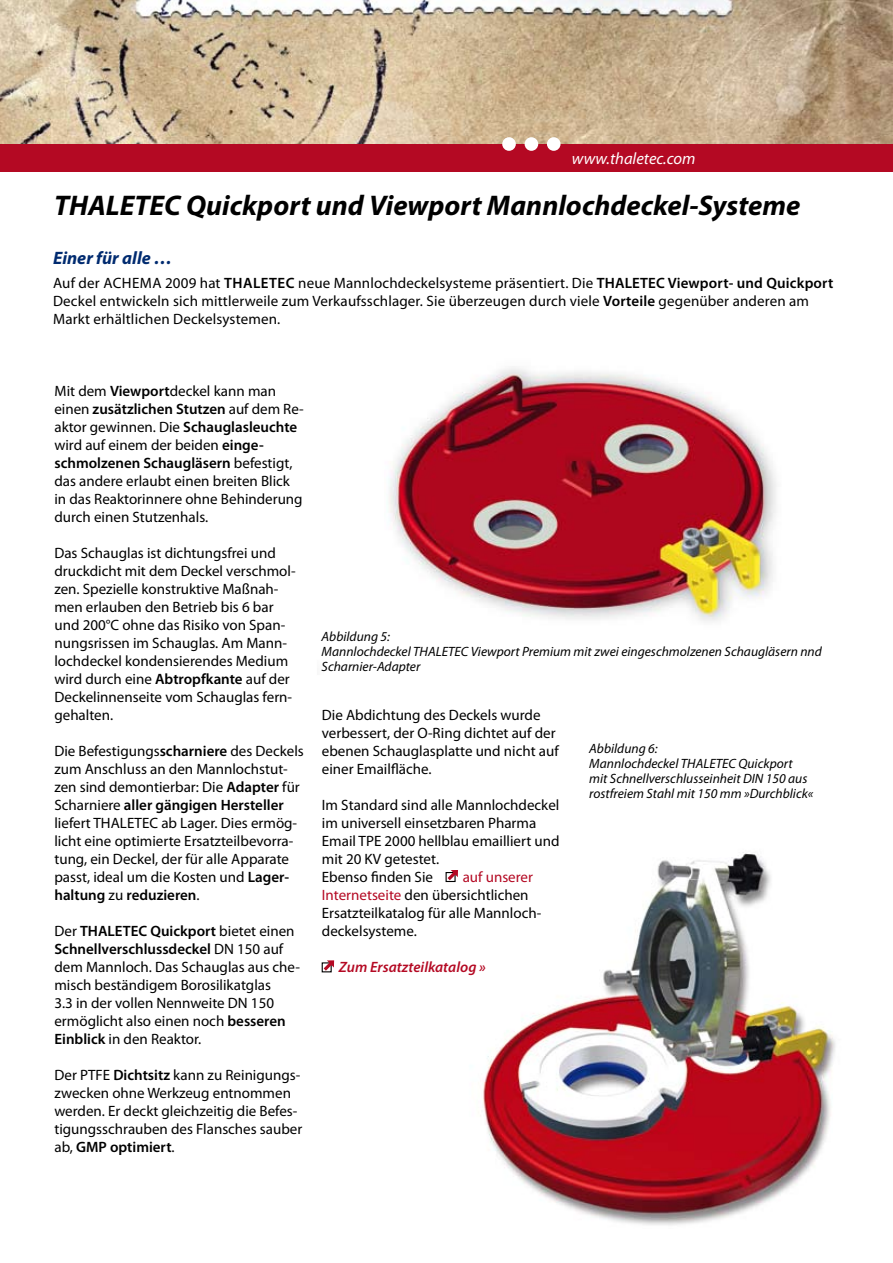
<style>
.page{position:relative;width:893px;height:1263px;background:#fff}
.page>*{position:absolute;margin:0;border:0;box-sizing:border-box;transform-origin:0 0}
.t1{font:italic 700 28.5px "Myriad Pro";color:#000}
.t2{font:italic 700 18px "Myriad Pro";color:#002b70}
.t3{font:italic 16.5px "Myriad Pro";color:#fff}
.t4{font:15px/18px "Myriad Pro";color:#000}
.t5{font:italic 600 15px "Myriad Pro";color:#b40923}
.t6{font:italic 13.5px/15px "Myriad Pro";color:#000}
.s1{font-weight:600}
.s2{color:#b40923}
</style>
<div class="page">
<img style="left:452px;top:852px;width:384px;height:373px">
<img style="left:0;top:0;width:893px;height:145px">
<div style="left:0;top:145px;width:893px;height:27px;background:#b40923"></div>
<div style="left:502px;top:137px;width:14px;height:14px;background:#fff;border-radius:50%"></div>
<div style="left:525px;top:137px;width:13px;height:14px;background:#fff;border-radius:50%"></div>
<div style="left:547px;top:137px;width:14px;height:14px;background:#fff;border-radius:50%"></div>
<img style="left:388px;top:368px;width:389px;height:253px">
<div style="left:322px;top:962px;width:10px;height:10px;border:1px solid #000"></div>
<svg style="left:324px;top:960px;width:10px;height:11px"></svg>
<div style="left:446px;top:872px;width:10px;height:10px;border:1px solid #000"></div>
<svg style="left:448px;top:870px;width:10px;height:10px"></svg>
<p class="t3" style="left:572px;top:150px;width:125px">www.thaletec.com</p>
<h1 class="t1" style="left:54px;top:189px;width:748px">THALETEC Quickport und Viewport Mannlochdeckel-Systeme</h1>
<p class="t2" style="left:53px;top:248px;width:121px">Einer für alle …</p>
<p class="t4" style="left:53px;top:274px;width:71px">Auf der Achema</p>
<p class="t4" style="left:165px;top:274px;width:78px">2009 hat <span class="s1">Thale</span></p>
<p class="t4" style="left:53px;top:274px;width:782px;text-indent:216px"><span class="s1">Tec</span> neue Mannlochdeckelsysteme präsentiert. Die <span class="s1">THALETEC Viewport- und Quickport<br></span>Deckel entwickeln sich mittlerweile zum Verkaufsschlager. Sie überzeugen durch viele <span class="s1">Vorteile</span> gegenüber anderen am<br>Markt erhältlichen Deckelsystemen.</p>
<p class="t4" style="left:54px;top:382px;width:251px">Mit dem <span class="s1">Viewport</span>deckel kann man einen <span class="s1">zusätzlichen Stutzen</span> auf dem Re&shy;aktor gewinnen. Die <span class="s1">Schauglasleuchte </span>wird auf einem der beiden <span class="s1">einge&shy;schmolzenen Schaugläsern</span> befestigt, das andere erlaubt einen breiten Blick in das Reaktorinnere ohne Behinderung durch einen Stutzenhals.</p>
<p class="t4" style="left:54px;top:544px;width:243px">Das Schauglas ist dichtungsfrei und druckdicht mit dem Deckel verschmol&shy;zen. Spezielle konstruktive Maßnah&shy;men erlauben den Betrieb bis 6 bar und 200°C ohne das Risiko von Span&shy;nungsrissen im Schauglas. Am Mann&shy;lochdeckel kondensierendes Medium wird durch eine <span class="s1">Abtropfkante</span> auf der Deckelinnenseite vom Schauglas fern&shy;gehalten.</p>
<p class="t4" style="left:54px;top:742px;width:251px">Die Befestigungs<span class="s1">scharniere</span> des Deckels zum Anschluss an den Mannlochstut&shy;zen sind demontierbar: Die <span class="s1">Adapter</span> für Scharniere <span class="s1">aller gängigen Hersteller </span>liefert THALETEC ab Lager. Dies ermög&shy;licht eine optimierte Ersatzteilbevorra&shy;tung, ein Deckel, der für alle Apparate passt, ideal um die Kosten und <span class="s1">Lager&shy;haltung</span> zu <span class="s1">reduzieren</span>.</p>
<p class="t4" style="left:54px;top:922px;width:247px">Der <span class="s1">THALETEC Quickport</span> bietet einen <span class="s1">Schnellverschlussdeckel</span> DN 150 auf dem Mannloch. Das Schauglas aus che&shy;misch beständigem Borosilikatglas<br>3.3 in der vollen Nennweite DN 150 ermöglicht also einen noch <span class="s1">besseren Einblick</span> in den Reaktor.</p>
<p class="t4" style="left:54px;top:1066px;width:249px">Der PTFE <span class="s1">Dichtsitz</span> kann zu Reinigungs&shy;zwecken ohne Werkzeug entnommen werden. Er deckt gleichzeitig die Befes&shy;tigungsschrauben des Flansches sauber ab, <span class="s1">GMP optimiert</span>.</p>
<p class="t6" style="left:322px;top:630px;width:502px">Abbildung 5:<br>Mannlochdeckel THALETEC Viewport Premium mit zwei eingeschmolzenen Schaugläsern nnd<br>Scharnier-Adapter</p>
<p class="t4" style="left:322px;top:706px;width:238px">Die Abdichtung des Deckels wurde verbessert, der O-Ring dichtet auf der ebenen Schauglasplatte und nicht auf einer Emailfläche.</p>
<p class="t4" style="left:322px;top:796px;width:239px">Im Standard sind alle Mannlochdeckel im universell einsetzbaren Pharma<br>Email TPE 2000 hellblau emailliert und mit 20 KV getestet.<br>Ebenso finden Sie</p>
<p class="t4" style="left:322px;top:868px;width:221px;text-indent:141px"><span class="s2">auf unserer<br>Internetseite</span> den übersichtlichen<br>Ersatzteilkatalog für alle Mannloch&shy;deckelsysteme.</p>
<p class="t5" style="left:339px;top:959px;width:148px">Zum Ersatzteilkatalog »</p>
<p class="t6" style="left:589px;top:741px;width:226px">Abbildung 6:<br>Mannlochdeckel THALETEC Quickport mit Schnellverschlusseinheit DIN 150 aus rostfreiem Stahl mit 150 mm »Durchblick«</p>
</div>
